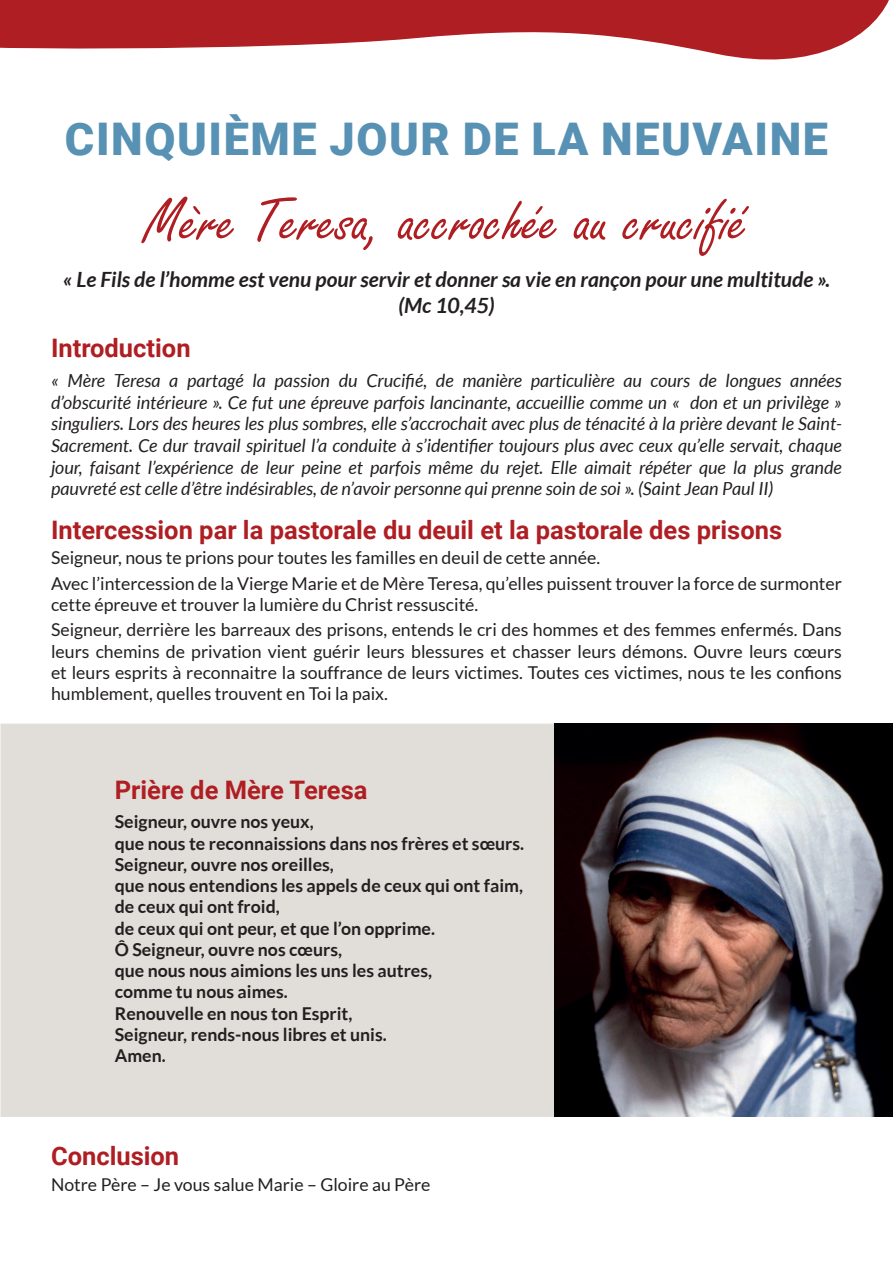
<style>
.page{position:relative;width:893px;height:1263px;background:#fff}
.page>*{position:absolute;margin:0;border:0;box-sizing:border-box;transform-origin:0 0}
.t1{font:64.5px "Freestyle Script";color:#af1e22}
.t2{font:900 45px "Roboto";letter-spacing:.035em;color:#5791b4}
.t3{font:700 25.5px "Roboto";color:#af1e22}
.t4{font:italic 700 21px/25.2px "Lato";color:#231f20;text-align:center}
.t5{font:italic 18px/21.6px "Lato";color:#231f20;text-align:justify}
.t6{font:17.7px/25.5px "Lato";color:#231f20}
.t7{font:700 17.7px/21.3px "Lato";color:#231f20}
</style>
<div class="page">
<div style="left:1px;top:724px;width:553px;height:393px;background:#e1ddd8"></div>
<svg style="left:0;top:0;width:889px;height:60px"></svg>
<img style="left:554px;top:724px;width:339px;height:393px">
<h2 class="t2" style="left:65px;top:107px;width:765px">CINQUIÈME JOUR DE LA NEUVAINE</h2>
<h1 class="t1" style="left:145px;top:186px;width:604px">Mère Teresa, accrochée au crucifié</h1>
<p class="t4" style="left:63px;top:267px;width:769px">« Le Fils de l’homme est venu pour servir et donner sa vie en rançon pour une multitude ». (Mc 10,45)</p>
<h3 class="t3" style="left:51px;top:330px;width:141px">Introduction</h3>
<p class="t5" style="left:51px;top:370px;width:792px">« Mère Teresa a partagé la passion du Crucifié, de manière particulière au cours de longues années d’obscurité intérieure ». Ce fut une épreuve parfois lancinante, accueillie comme un « don et un privilège » singuliers. Lors des heures les plus sombres, elle s’accrochait avec plus de ténacité à la prière devant le Saint-Sacrement. Ce dur travail spirituel l’a conduite à s’identifier toujours plus avec ceux qu’elle servait, chaque jour, faisant l’expérience de leur peine et parfois même du rejet. Elle aimait répéter que la plus grande pauvreté est celle d’être indésirables, de n’avoir personne qui prenne soin de soi ». (Saint Jean Paul II)</p>
<h3 class="t3" style="left:51px;top:512px;width:733px">Intercession par la pastorale du deuil et la pastorale des prisons</h3>
<p class="t6" style="left:51px;top:545px;width:792px">Seigneur, nous te prions pour toutes les familles en deuil de cette année.<br>Avec l’intercession de la Vierge Marie et de Mère Teresa, qu’elles puissent trouver la force de surmonter</p>
<p class="t6" style="left:51px;top:592px;width:792px">cette épreuve et trouver la lumière du Christ ressuscité.<br>Seigneur, derrière les barreaux des prisons, entends le cri des hommes et des femmes enfermés. Dans</p>
<p class="t6" style="left:51px;top:640px;width:792px;line-height:21.3px;text-align:justify">leurs chemins de privation vient guérir leurs blessures et chasser leurs démons. Ouvre leurs cœurs et leurs esprits à reconnaitre la souffrance de leurs victimes. Toutes ces victimes, nous te les confions humblement, quelles trouvent en Toi la paix.</p>
<h3 class="t3" style="left:115px;top:772px;width:254px">Prière de Mère Teresa</h3>
<p class="t7" style="left:115px;top:811px;width:411px">Seigneur, ouvre nos yeux,<br>que nous te reconnaissions dans nos frères et sœurs.<br>Seigneur, ouvre nos oreilles,<br>que nous entendions les appels de ceux qui ont faim, de ceux qui ont froid,<br>de ceux qui ont peur, et que l’on opprime.<br>Ô Seigneur, ouvre nos cœurs,<br>que nous nous aimions les uns les autres,<br>comme tu nous aimes.<br>Renouvelle en nous ton Esprit,<br>Seigneur, rends-nous libres et unis.<br>Amen.</p>
<h3 class="t3" style="left:51px;top:1138px;width:130px">Conclusion</h3>
<p class="t6" style="left:51px;top:1171px;width:381px">Notre Père – Je vous salue Marie – Gloire au Père</p>
</div>
